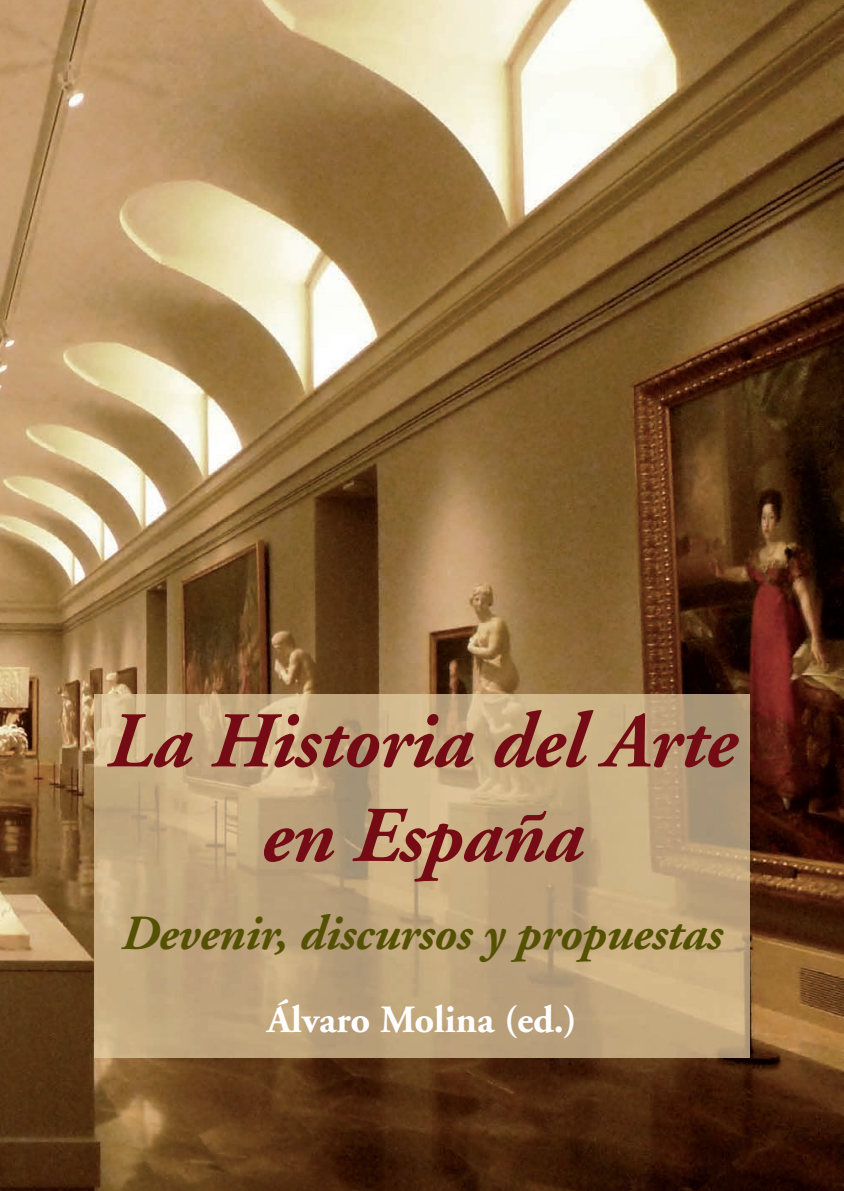
<style>
.page{position:relative;width:844px;height:1191px;background:#fff}
.page>*{position:absolute;margin:0;border:0;box-sizing:border-box;transform-origin:0 0}
.t1{font:italic 700 78.75px/94.5px "Adobe Garamond";letter-spacing:-.01em;color:#750c15;text-align:center}
.t2{font:italic 700 49px "Adobe Garamond";letter-spacing:-.01em;color:#545103}
.t3{font:700 38.5px "Adobe Garamond";color:#fff}
</style>
<div class="page">
<img style="left:0;top:0;width:843px;height:1191px">
<img style="left:94px;top:694px;width:655px;height:363px">
<p class="t1" style="left:107px;top:701px;width:630px">La Historia del Arte en España</p>
<p class="t2" style="left:121px;top:913px;width:602px">Devenir, discursos y propuestas</p>
<p class="t3" style="left:267px;top:1004px;width:311px">Álvaro Molina (ed.)</p>
</div>
